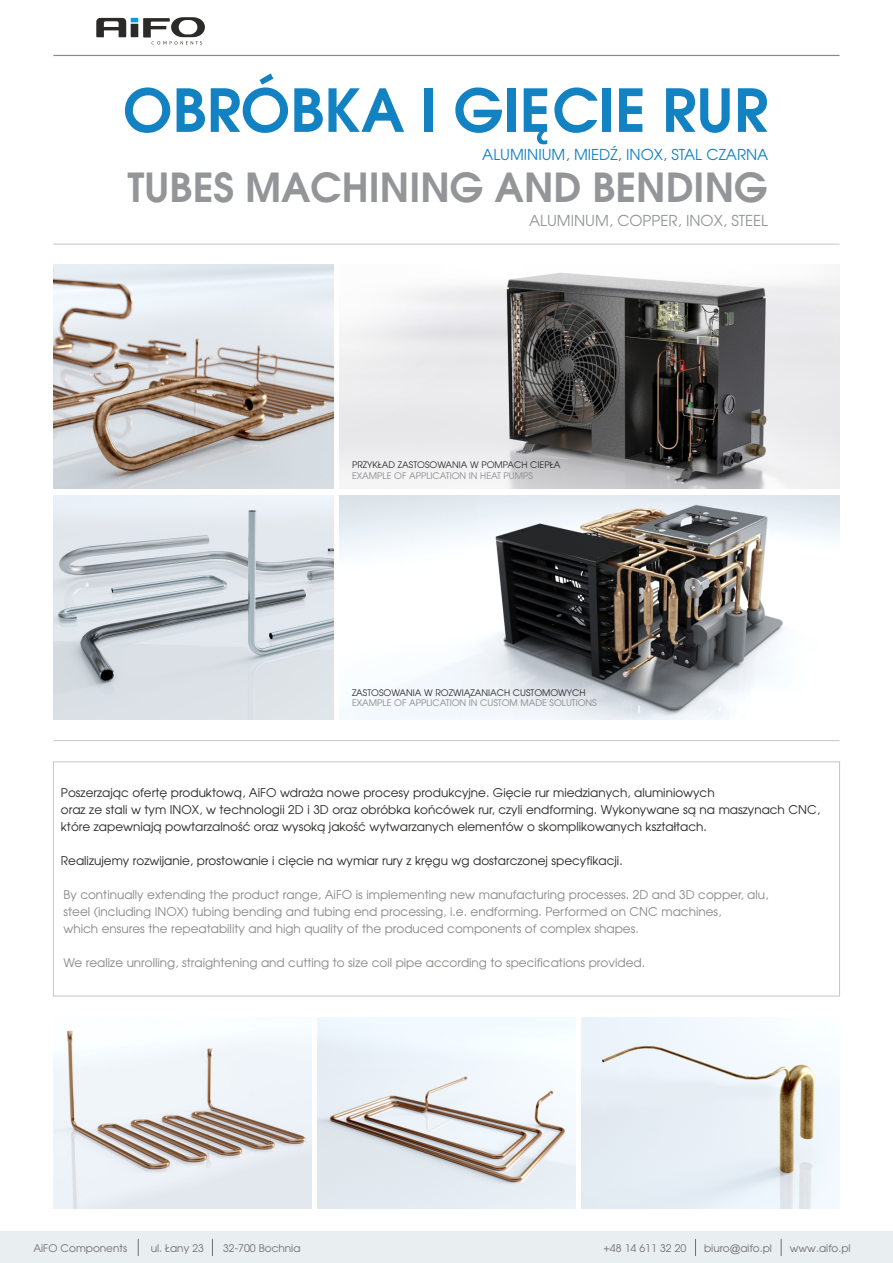
<style>
.page{position:relative;width:893px;height:1263px;background:#fff}
.page>*{position:absolute;margin:0;border:0;box-sizing:border-box;transform-origin:0 0}
.t1{font:700 58.95px "Avalon";color:#1282c2}
.t2{font:700 39.9px "Avalon";color:#939598}
.t3{font:15px "Avalon";color:#1282c2}
.t4{font:15px "Avalon";color:#939598}
.t5{font:12px/17px "Avalon";color:#2b2a29}
.t6{font:12px/17px "Avalon";color:#898988}
.t7{font:10.5px "Avalon";color:#727271}
.t8{font:9px "Avalon";color:#898988}
.t9{font:9px "Avalon";color:#2b2a29}
.s1{font-family:"Arial"}
</style>
<div class="page">
<div style="left:0;top:1232px;width:893px;height:31px;background:#e9eef1"></div>
<hr style="left:53px;top:55px;width:786px;height:1px;background:#898988">
<svg style="left:96px;top:17px;width:109px;height:28px"></svg>
<hr style="left:53px;top:740px;width:786px;height:1px;background:#c6c6c6">
<svg style="left:138px;top:1239px;width:1px;height:17px"></svg>
<svg style="left:212px;top:1239px;width:1px;height:17px"></svg>
<svg style="left:781px;top:1239px;width:1px;height:17px"></svg>
<svg style="left:695px;top:1239px;width:1px;height:17px"></svg>
<img style="left:339px;top:495px;width:500px;height:224px">
<hr style="left:53px;top:244px;width:786px;height:1px;background:#c6c6c6">
<div style="left:53px;top:762px;width:787px;height:234px;border:1px solid #c6c6c6"></div>
<img style="left:53px;top:495px;width:281px;height:224px">
<img style="left:53px;top:265px;width:281px;height:223px">
<img style="left:339px;top:272px;width:500px;height:216px">
<img style="left:53px;top:1030px;width:258px;height:179px">
<img style="left:318px;top:1017px;width:257px;height:192px">
<img style="left:582px;top:1017px;width:257px;height:192px">
<h1 class="t1" style="left:123px;top:86px;width:646px">OBRÓBKA I GIĘCIE RUR</h1>
<p class="t3" style="left:482px;top:148px;width:288px">ALUMINIUM, MIEDŹ, INOX, STAL CZARNA</p>
<h2 class="t2" style="left:127px;top:171px;width:642px">TUBES MACHINING AND BENDING</h2>
<p class="t4" style="left:529px;top:214px;width:241px">ALUMINUM, COPPER, INOX, STEEL</p>
<p class="t9" style="left:352px;top:461px;width:210px">PRZYKŁAD ZASTOSOWANIA W POMPACH CIEPŁA</p>
<p class="t8" style="left:352px;top:471px;width:182px">EXAMPLE OF APPLICATION IN HEAT PUMPS</p>
<p class="t9" style="left:352px;top:689px;width:235px">ZASTOSOWANIA W ROZWIĄZANIACH CUSTOMOWYCH</p>
<p class="t8" style="left:352px;top:699px;width:246px">EXAMPLE OF APPLICATION IN CUSTOM MADE SOLUTIONS</p>
<p class="t5" style="left:61px;top:785px;width:761px">Poszerzając ofertę produktową, AiFO wdraża nowe procesy produkcyjne. Gięcie rur miedzianych, aluminiowych<br>oraz ze stali w tym INOX, w technologii 2D i 3D oraz obróbka końcówek rur, czyli endforming. Wykonywane są na maszynach CNC, które zapewniają powtarzalność oraz wysoką jakość wytwarzanych elementów o skomplikowanych kształtach.</p>
<p class="t5" style="left:61px;top:853px;width:563px">Realizujemy rozwijanie, prostowanie i cięcie na wymiar rury z kręgu wg dostarczonej specyfikacji.</p>
<p class="t6" style="left:64px;top:887px;width:706px">By continually extending the product range, AiFO is implementing new manufacturing processes. 2D and 3D copper, alu, steel (including INOX) tubing bending and tubing end processing, i.e. endforming. Performed on CNC machines,<br>which ensures the repeatability and high quality of the produced components of complex shapes.</p>
<p class="t6" style="left:64px;top:955px;width:583px">We realize unrolling, straightening and cutting to size coil pipe according to specifications provided.</p>
<p class="t7" style="left:33px;top:1243px;width:95px">AiFO Components</p>
<p class="t7" style="left:151px;top:1243px;width:55px">ul. Łany 23</p>
<p class="t7" style="left:223px;top:1243px;width:79px">32-700 Bochnia</p>
<p class="t7" style="left:604px;top:1243px;width:84px">+48 14 611 32 20</p>
<p class="t7" style="left:704px;top:1243px;width:69px">biuro<span class="s1">@</span>aifo.pl</p>
<p class="t7" style="left:790px;top:1243px;width:62px">www.aifo.pl</p>
</div>
